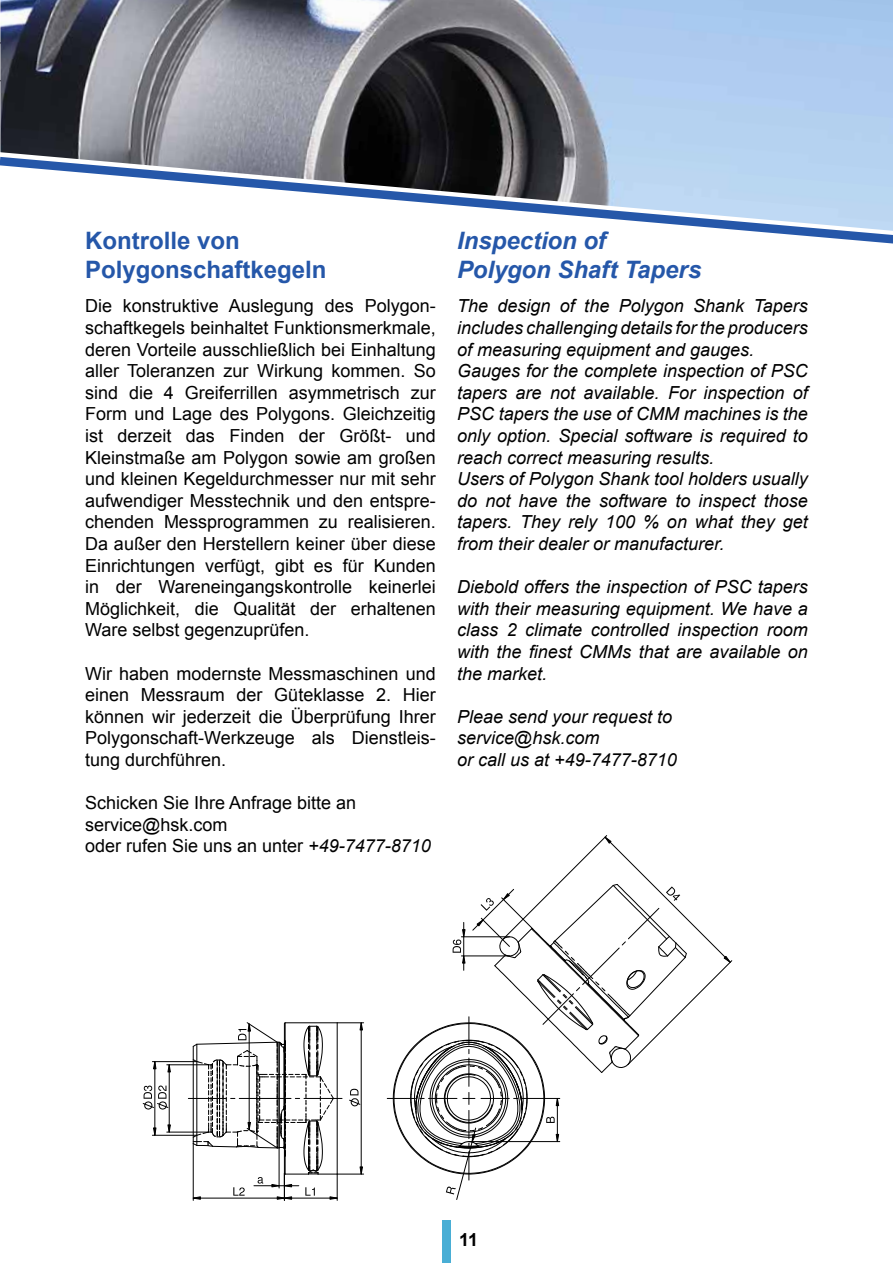
<style>
.page{position:relative;width:893px;height:1263px;background:#fff}
.page>*{position:absolute;margin:0;border:0;box-sizing:border-box;transform-origin:0 0}
.t1{font:700 24px/28.8px "Arial";color:#2557a9}
.t2{font:italic 700 24px/28.8px "Arial";letter-spacing:-.005em;color:#2557a9}
.t3{font:18px/21.6px "Arial";color:#000;text-align:justify}
.t4{font:italic 18px/21.6px "Arial";color:#000}
.t5{font:700 18px "Arial";color:#000}
.s1{font-style:italic}
</style>
<div class="page">
<svg style="left:387px;top:835px;width:346px;height:365px"></svg>
<hr style="left:188px;top:1098px;width:38px;height:1px;background:#000">
<hr style="left:169px;top:1065px;width:1px;height:67px;background:#000">
<hr style="left:167px;top:1132px;width:42px;height:1px;background:#000">
<hr style="left:167px;top:1064px;width:42px;height:1px;background:#000">
<hr style="left:155px;top:1061px;width:1px;height:74px;background:#000">
<hr style="left:152px;top:1135px;width:45px;height:1px;background:#000">
<hr style="left:152px;top:1061px;width:45px;height:1px;background:#000">
<svg style="left:142px;top:1085px;width:27px;height:25px"></svg>
<svg style="left:167px;top:1124px;width:4px;height:9px"></svg>
<svg style="left:167px;top:1064px;width:4px;height:8px"></svg>
<svg style="left:153px;top:1127px;width:4px;height:9px"></svg>
<svg style="left:153px;top:1061px;width:4px;height:8px"></svg>
<svg style="left:192px;top:1022px;width:172px;height:178px"></svg>
<div style="left:442px;top:1220px;width:9px;height:43px;background:#49aed5"></div>
<img style="left:0;top:0;width:893px;height:152px">
<svg style="left:0;top:152px;width:893px;height:92px"></svg>
<h1 class="t1" style="left:85px;top:227px;width:243px">Kontrolle von<br>Polygonschaftkegeln</h1>
<h1 class="t2" style="left:457px;top:227px;width:246px">Inspection of<br>Polygon Shaft Tapers</h1>
<p class="t4" style="left:457px;top:295px;width:352px">The design of the Polygon Shank Tapers includes challenging details for the producers of measuring equipment and gauges.<br>Gauges for the complete inspection of PSC tapers are not available. For inspection of PSC tapers the use of CMM machines is the only option. Special software is required to reach correct measuring results.<br>Users of Polygon Shank tool holders usually do not have the software to inspect those tapers. They rely 100 % on what they get from their dealer or manufacturer.</p>
<p class="t4" style="left:457px;top:576px;width:352px;text-align:justify">Diebold offers the inspection of PSC tapers with their measuring equipment. We have a class 2 climate controlled inspection room with the finest CMMs that are available on the market.</p>
<p class="t4" style="left:457px;top:706px;width:221px">Pleae send your request to service@hsk.com<br>or call us at +49-7477-8710</p>
<p class="t3" style="left:85px;top:295px;width:352px">Die konstruktive Auslegung des Polygon&shy;schaftkegels beinhaltet Funktionsmerkmale, deren Vorteile ausschließlich bei Einhaltung aller Toleranzen zur Wirkung kommen. So sind die 4 Greiferrillen asymmetrisch zur Form und Lage des Polygons. Gleichzeitig ist derzeit das Finden der Größt- und Kleinstmaße am Polygon sowie am großen und kleinen Kegeldurchmesser nur mit sehr aufwendiger Messtechnik und den entspre&shy;chenden Messprogrammen zu realisieren.<br>Da außer den Herstellern keiner über diese Einrichtungen verfügt, gibt es für Kunden in der Wareneingangskontrolle keinerlei Möglichkeit, die Qualität der erhaltenen Ware selbst gegenzuprüfen.</p>
<p class="t3" style="left:85px;top:663px;width:352px">Wir haben modernste Messmaschinen und einen Messraum der Güteklasse 2. Hier können wir jederzeit die Überprüfung Ihrer Polygonschaft-Werkzeuge als Dienstleis&shy;tung durchführen.</p>
<p class="t3" style="left:85px;top:792px;width:347px;text-align:left">Schicken Sie Ihre Anfrage bitte an service@hsk.com<br>oder rufen Sie uns an unter <span class="s1">+49-7477-8710</span></p>
<p class="t5" style="left:459px;top:1228px;width:21px">11</p>
</div>
